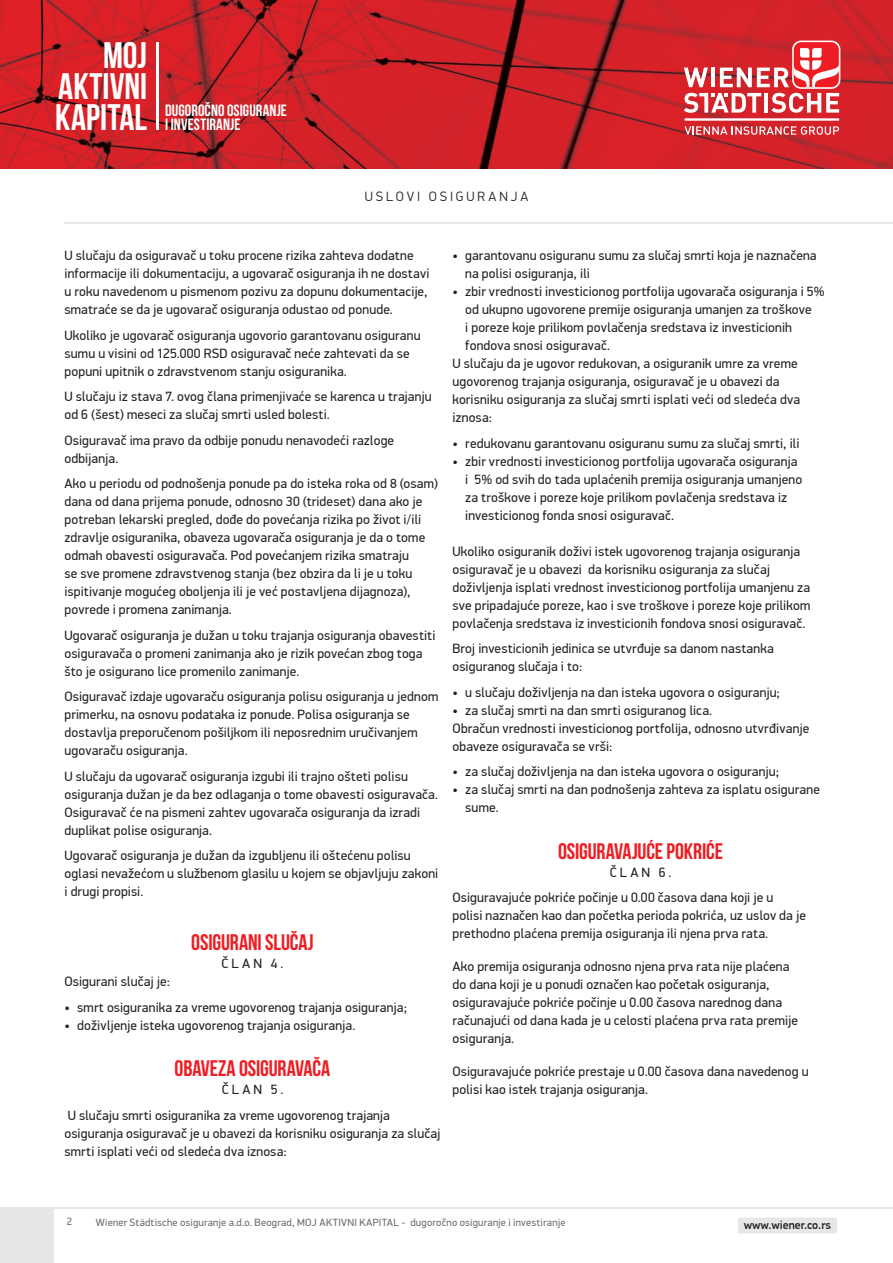
<style>
.page{position:relative;width:893px;height:1263px;background:#fff}
.page>*{position:absolute;margin:0;border:0;box-sizing:border-box;transform-origin:0 0}
.t1{font:700 36.9px/30.8px "Bebas Neue";color:#fff;text-align:justify}
.t2{font:700 22.5px "Bebas Neue";letter-spacing:-.005em;color:#ee1d23}
.t3{font:700 16.35px/13.6px "Bebas Neue";letter-spacing:.005em;color:#fff}
.t4{font:13.5px/18px "PF Din Display Pro";letter-spacing:.01em;color:#231f20}
.t5{font:300 13.5px "PF Din Display Pro";letter-spacing:.215em;color:#231f20}
.t6{font:500 11.85px "PF Din Display Pro";color:#231f20}
.t7{font:10.5px "PF Din Display Pro";letter-spacing:.02em;color:#6c6d70}
.t8{font:10.5px "PF Din Display Pro";color:#6b6b6e}
</style>
<div class="page">
<img style="left:0;top:0;width:893px;height:168px">
<svg style="left:684px;top:93px;width:77px;height:20px"></svg>
<hr style="left:764px;top:93px;width:4px;height:20px;background:#fff">
<svg style="left:771px;top:93px;width:68px;height:20px"></svg>
<hr style="left:711px;top:68px;width:4px;height:19px;background:#fff">
<svg style="left:684px;top:68px;width:24px;height:19px"></svg>
<hr style="left:685px;top:118px;width:154px;height:3px;background:#fff">
<svg style="left:685px;top:126px;width:154px;height:9px"></svg>
<svg style="left:792px;top:41px;width:48px;height:48px"></svg>
<div style="left:794px;top:42px;width:45px;height:45px;background:#ee1d23;border-radius:8px"></div>
<svg style="left:720px;top:48px;width:119px;height:39px"></svg>
<hr style="left:156px;top:42px;width:3px;height:88px;background:#fff">
<div style="left:0;top:1209px;width:54px;height:54px;background:#e6e7e9"></div>
<div style="left:738px;top:1217px;width:99px;height:16px;background:#e6e7e9;border-radius:2px"></div>
<hr style="left:0;top:1207px;width:893px;height:2px;background:#e6e7e9">
<hr style="left:65px;top:223px;width:828px;height:1px;background:#e6e7e9">
<h1 class="t1" style="left:55px;top:40px;width:93px;text-indent:48px">MOJ AKTIVNI KAPITAL</h1>
<p class="t3" style="left:165px;top:104px;width:123px">DUGOROČNO OSIGURANJE<br>I INVESTIRANJE</p>
<p class="t5" style="left:365px;top:188px;width:165px">USLOVI OSIGURANJA</p>
<p class="t4" style="left:64px;top:247px;width:366px">U slučaju da osiguravač u toku procene rizika zahteva dodatne informacije ili dokumentaciju, a ugovarač osiguranja ih ne dostavi u roku navedenom u pismenom pozivu za dopunu dokumentacije, smatraće se da je ugovarač osiguranja odustao od ponude.</p>
<p class="t4" style="left:64px;top:326px;width:358px">Ukoliko je ugovarač osiguranja ugovorio garantovanu osiguranu sumu u visini od 125.000 RSD osiguravač neće zahtevati da se popuni upitnik o zdravstvenom stanju osiguranika.</p>
<p class="t4" style="left:64px;top:388px;width:369px">U slučaju iz stava 7. ovog člana primenjivaće se karenca u trajanju od 6 (šest) meseci za slučaj smrti usled bolesti.</p>
<p class="t4" style="left:64px;top:431px;width:331px">Osiguravač ima pravo da odbije ponudu nenavodeći razloge odbijanja.</p>
<p class="t4" style="left:64px;top:475px;width:375px">Ako u periodu od podnošenja ponude pa do isteka roka od 8 (osam) dana od dana prijema ponude, odnosno 30 (trideset) dana ako je potreban lekarski pregled, dođe do povećanja rizika po život i/ili zdravlje osiguranika, obaveza ugovarača osiguranja je da o tome odmah obavesti osiguravača. Pod povećanjem rizika smatraju<br>se sve promene zdravstvenog stanja (bez obzira da li je u toku ispitivanje mogućeg oboljenja ili je već postavljena dijagnoza), povrede i promena zanimanja.</p>
<p class="t4" style="left:64px;top:626px;width:372px">Ugovarač osiguranja je dužan u toku trajanja osiguranja obavestiti osiguravača o promeni zanimanja ako je rizik povećan zbog toga što je osigurano lice promenilo zanimanje.</p>
<p class="t4" style="left:64px;top:688px;width:375px">Osiguravač izdaje ugovaraču osiguranja polisu osiguranja u jednom primerku, na osnovu podataka iz ponude. Polisa osiguranja se dostavlja preporučenom pošiljkom ili neposrednim uručivanjem ugovaraču osiguranja.</p>
<p class="t4" style="left:64px;top:767px;width:375px">U slučaju da ugovarač osiguranja izgubi ili trajno ošteti polisu osiguranja dužan je da bez odlaganja o tome obavesti osiguravača.<br>Osiguravač će na pismeni zahtev ugovarača osiguranja da izradi duplikat polise osiguranja.</p>
<p class="t4" style="left:64px;top:847px;width:375px">Ugovarač osiguranja je dužan da izgubljenu ili oštećenu polisu oglasi nevažećom u službenom glasilu u kojem se objavljuju zakoni i drugi propisi.</p>
<h2 class="t2" style="left:191px;top:930px;width:124px">OSIGURANI SLUČAJ</h2>
<p class="t4" style="left:222px;top:955px;width:63px">ČLAN 4.</p>
<p class="t4" style="left:64px;top:973px;width:107px">Osigurani slučaj je:</p>
<p class="t4" style="left:64px;top:998px;width:344px">• smrt osiguranika za vreme ugovorenog trajanja osiguranja;</p>
<p class="t4" style="left:64px;top:1016px;width:292px">• doživljenje isteka ugovorenog trajanja osiguranja.</p>
<h2 class="t2" style="left:175px;top:1056px;width:157px">OBAVEZA OSIGURAVAČA</h2>
<p class="t4" style="left:68px;top:1077px;width:324px;line-height:25.5px;text-indent:154px">ČLAN 5.<br>U slučaju smrti osiguranika za vreme ugovorenog trajanja</p>
<p class="t4" style="left:64px;top:1124px;width:377px">osiguranja osiguravač je u obavezi da korisniku osiguranja za slučaj smrti isplati veći od sledeća dva iznosa:</p>
<p class="t4" style="left:465px;top:247px;width:353px;text-indent:-13px">• garantovanu osiguranu sumu za slučaj smrti koja je naznačena na polisi osiguranja, ili</p>
<p class="t4" style="left:452px;top:283px;width:373px">• zbir vrednosti investicionog portfolija ugovarača osiguranja i 5%</p>
<p class="t4" style="left:465px;top:301px;width:348px">od ukupno ugovorene premije osiguranja umanjen za troškove</p>
<p class="t4" style="left:465px;top:319px;width:328px">i poreze koje prilikom povlačenja sredstava iz investicionih</p>
<p class="t4" style="left:465px;top:337px;width:146px">fondova snosi osiguravač.</p>
<p class="t4" style="left:452px;top:355px;width:347px">U slučaju da je ugovor redukovan, a osiguranik umre za vreme</p>
<p class="t4" style="left:452px;top:373px;width:329px">ugovorenog trajanja osiguranja, osiguravač je u obavezi da</p>
<p class="t4" style="left:452px;top:391px;width:349px">korisniku osiguranja za slučaj smrti isplati veći od sledeća dva</p>
<p class="t4" style="left:452px;top:409px;width:41px">iznosa:</p>
<p class="t4" style="left:452px;top:434px;width:348px">• redukovanu garantovanu osiguranu sumu za slučaj smrti, ili</p>
<p class="t4" style="left:465px;top:452px;width:338px;text-indent:-13px">• zbir vrednosti investicionog portfolija ugovarača osiguranja i 5% od svih do tada uplaćenih premija osiguranja umanjeno za troškove i poreze koje prilikom povlačenja sredstava iz investicionog fonda snosi osiguravač.</p>
<p class="t4" style="left:452px;top:542px;width:359px">Ukoliko osiguranik doživi istek ugovorenog trajanja osiguranja osiguravač je u obavezi da korisniku osiguranja za slučaj doživljenja isplati vrednost investicionog portfolija umanjenu za sve pripadajuće poreze, kao i sve troškove i poreze koje prilikom povlačenja sredstava iz investicionih fondova snosi osiguravač.</p>
<p class="t4" style="left:452px;top:640px;width:323px">Broj investicionih jedinica se utvrđuje sa danom nastanka osiguranog slučaja i to:</p>
<p class="t4" style="left:452px;top:683px;width:329px">• u slučaju doživljenja na dan isteka ugovora o osiguranju;</p>
<p class="t4" style="left:452px;top:701px;width:358px">• za slučaj smrti na dan smrti osiguranog lica.<br>Obračun vrednosti investicionog portfolija, odnosno utvrđivanje obaveze osiguravača se vrši:</p>
<p class="t4" style="left:452px;top:763px;width:328px">• za slučaj doživljenja na dan isteka ugovora o osiguranju;</p>
<p class="t4" style="left:465px;top:781px;width:356px;text-indent:-13px">• za slučaj smrti na dan podnošenja zahteva za isplatu osigurane sume.</p>
<h2 class="t2" style="left:558px;top:839px;width:166px">OSIGURAVAJUĆE POKRIĆE</h2>
<p class="t4" style="left:452px;top:860px;width:322px;line-height:25.5px;text-indent:157px">ČLAN 6.<br>Osiguravajuće pokriće počinje u 0.00 časova dana koji je u</p>
<p class="t4" style="left:452px;top:907px;width:355px">polisi naznačen kao dan početka perioda pokrića, uz uslov da je prethodno plaćena premija osiguranja ili njena prva rata.</p>
<p class="t4" style="left:452px;top:958px;width:347px">Ako premija osiguranja odnosno njena prva rata nije plaćena do dana koji je u ponudi označen kao početak osiguranja, osiguravajuće pokriće počinje u 0.00 časova narednog dana računajući od dana kada je u celosti plaćena prva rata premije osiguranja.</p>
<p class="t4" style="left:452px;top:1063px;width:357px">Osiguravajuće pokriće prestaje u 0.00 časova dana navedenog u polisi kao istek trajanja osiguranja.</p>
<p class="t8" style="left:67px;top:1215px;width:7px">2</p>
<p class="t7" style="left:96px;top:1216px;width:471px">Wiener Städtische osiguranje a.d.o. Beograd, MOJ AKTIVNI KAPITAL - dugoročno osiguranje i investiranje</p>
<p class="t6" style="left:744px;top:1218px;width:89px">www.wiener.co.rs</p>
</div>
